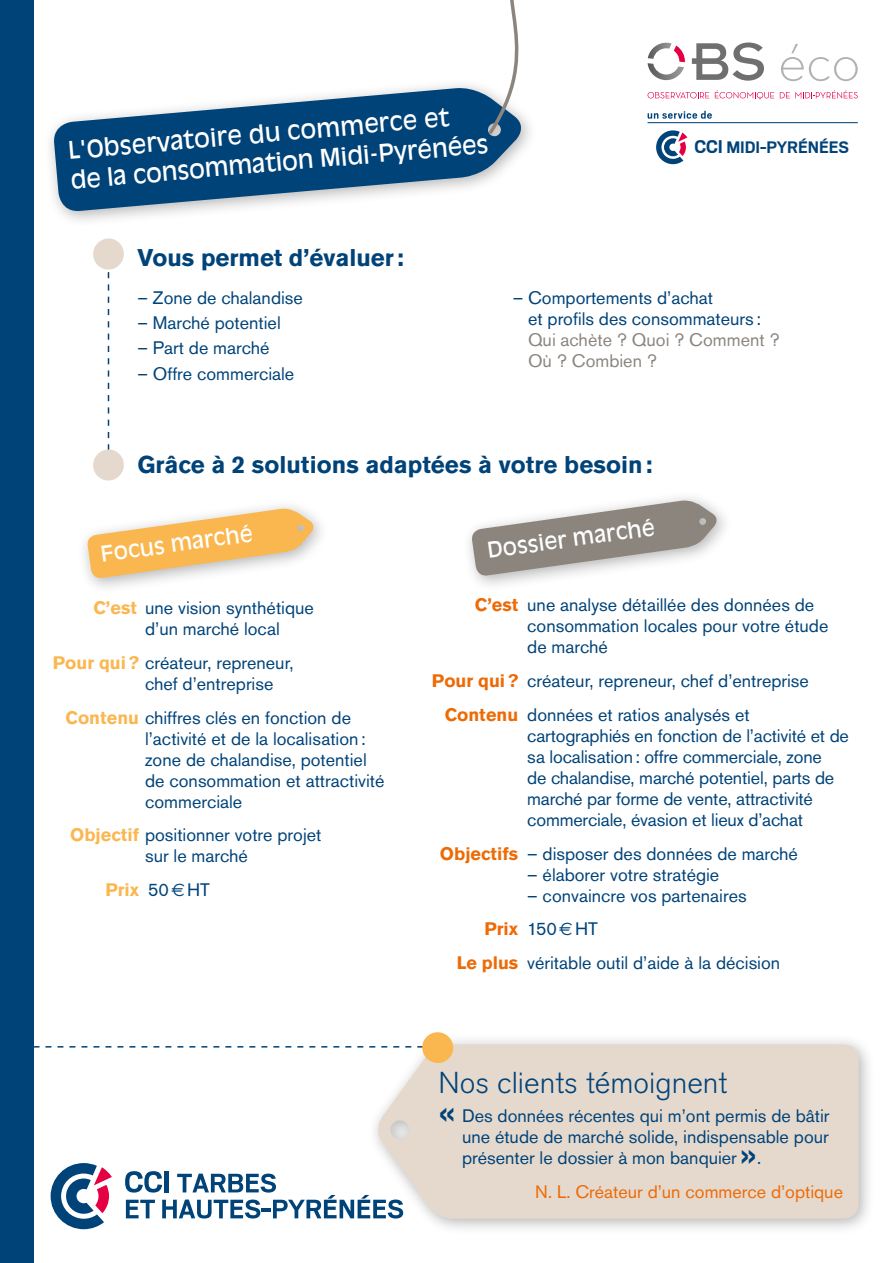
<style>
.page{position:relative;width:893px;height:1263px;background:#fff}
.page>*{position:absolute;margin:0;border:0;box-sizing:border-box;transform-origin:0 0}
.t1{font:45px "Akzidenz Grotesk BQ";color:#004379}
.t2{font:300 30px "Akzidenz Grotesk BQ";color:#004379}
.t3{font:700 24px "Akzidenz Grotesk BQ";color:#004379}
.t4{font:24px/30px "Antique Olive";color:#fff}
.t5{font:21.6px "Antique Olive";color:#fff}
.t6{font:700 18.6px "Scout";letter-spacing:-.005em;color:#004379}
.t7{font:18px/21px "Akzidenz Grotesk BQ";color:#004379}
.t8{font:18px/21px "Akzidenz Grotesk BQ";color:#8b857e}
.t9{font:18px "Akzidenz Grotesk BQ";color:#ed6b06}
.t10{font:700 18px "Akzidenz Grotesk BQ";color:#fab750}
.s1{font-size:20.55px}
.s2{font-weight:700;color:#fab750}
.s3{font-weight:400;color:#004379}
.s4{font-family:"Euro Sans";font-weight:400;color:#004379}
.s5{font-weight:700;color:#ed6b06}
.s6{font-family:"Euro Sans"}
</style>
<div class="page">
<div style="left:77px;top:498px;width:253px;height:96px;background:#000;opacity:.3"></div>
<svg style="left:86px;top:508px;width:231px;height:71px"></svg>
<div style="left:0;top:0;width:34px;height:1263px;background:#004379"></div>
<svg style="left:93px;top:238px;width:31px;height:243px"></svg>
<svg style="left:471px;top:499px;width:249px;height:78px"></svg>
<svg style="left:52px;top:87px;width:476px;height:126px;fill:#004379"></svg>
<svg style="left:692px;top:43px;width:72px;height:38px"></svg>
<svg style="left:781px;top:44px;width:77px;height:37px"></svg>
<svg style="left:648px;top:92px;width:61px;height:6px"></svg>
<svg style="left:715px;top:90px;width:59px;height:9px"></svg>
<svg style="left:780px;top:90px;width:78px;height:8px"></svg>
<svg style="left:648px;top:43px;width:37px;height:37px"></svg>
<svg style="left:656px;top:130px;width:31px;height:34px"></svg>
<svg style="left:648px;top:111px;width:64px;height:8px"></svg>
<hr style="left:648px;top:122px;width:210px;height:1px;background:#004379">
<svg style="left:478px;top:0;width:52px;height:137px"></svg>
<div style="left:367px;top:1033px;width:509px;height:203px;background:#000;opacity:.3"></div>
<div style="left:373px;top:1044px;width:486px;height:175px;background:#e5d9cd"></div>
<svg style="left:367px;top:1065px;width:79px;height:126px"></svg>
<svg style="left:34px;top:1032px;width:421px;height:33px"></svg>
<svg style="left:125px;top:1171px;width:278px;height:47px"></svg>
<svg style="left:51px;top:1163px;width:61px;height:66px"></svg>
<h3 class="t4" style="left:67px;top:136px;width:421px;rotate:-5deg">L'Observatoire du commerce et<br>de la consommation Midi-Pyrénées</h3>
<h3 class="t3" style="left:137px;top:243px;width:268px">Vous permet d’évaluer:</h3>
<p class="t7" style="left:137px;top:287px;width:167px">– Zone de chalandise</p>
<p class="t7" style="left:137px;top:312px;width:145px">– Marché potentiel</p>
<p class="t7" style="left:137px;top:338px;width:134px">– Part de marché</p>
<p class="t7" style="left:137px;top:363px;width:158px">– Offre commerciale</p>
<p class="t6" style="left:694px;top:138px;width:156px"><span class="s1">CCI</span> MIDI-PYRÉNÉES</p>
<p class="t7" style="left:528px;top:287px;width:234px;text-indent:-15px">– Comportements d’achat<br>et profils des consommateurs :</p>
<p class="t8" style="left:528px;top:329px;width:253px">Qui achète ? Quoi ? Comment ?<br>Où ? Combien ?</p>
<h3 class="t3" style="left:137px;top:451px;width:517px">Grâce à 2 solutions adaptées à votre besoin:</h3>
<p class="t5" style="left:99px;top:542px;width:155px;rotate:-8deg">Focus marché</p>
<p class="t7" style="left:145px;top:597px;width:170px;text-indent:-52px"><span class="s2">C’est</span> une vision synthétique d’un marché local</p>
<p class="t7" style="left:145px;top:652px;width:150px;text-indent:-92px"><span class="s2">Pour qui?</span> créateur, repreneur, chef d’entreprise</p>
<p class="t7" style="left:145px;top:707px;width:241px;text-indent:-79px"><span class="s2">Contenu</span> chiffres clés en fonction de l’activité et de la localisation: zone de chalandise, potentiel de consommation et attractivité commerciale</p>
<p class="t7" style="left:70px;top:825px;width:253px;text-align:center"><span class="s2">Objectif</span> positionner votre projet sur le marché</p>
<p class="t10" style="left:105px;top:879px;width:106px">Prix <span class="s3">50</span><span class="s4">€</span> <span class="s3">HT</span></p>
<p class="t5" style="left:486px;top:538px;width:170px;rotate:-8deg">Dossier marché</p>
<p class="t7" style="left:527px;top:594px;width:303px;text-indent:-52px"><span class="s5">C’est</span> une analyse détaillée des données de consommation locales pour votre étude de marché</p>
<p class="t7" style="left:445px;top:664px;width:366px;line-height:33.8px;text-indent:-13px"><span class="s5">Pour qui?</span> créateur, repreneur, chef d’entreprise<br><span class="s5">Contenu</span> données et ratios analysés et</p>
<p class="t7" style="left:527px;top:725px;width:323px">cartographiés en fonction de l’activité et de sa localisation: offre commerciale, zone<br>de chalandise, marché potentiel, parts de marché par forme de vente, attractivité commerciale, évasion et lieux d’achat</p>
<p class="t7" style="left:440px;top:843px;width:360px"><span class="s5">Objectifs</span> – disposer des données de marché</p>
<p class="t7" style="left:527px;top:864px;width:194px">– élaborer votre stratégie</p>
<p class="t7" style="left:527px;top:885px;width:221px">– convaincre vos partenaires</p>
<p class="t7" style="left:484px;top:919px;width:115px"><span class="s5">Prix</span> 150<span class="s6">€</span> HT</p>
<p class="t7" style="left:457px;top:952px;width:325px"><span class="s5">Le plus</span> véritable outil d’aide à la décision</p>
<h2 class="t2" style="left:439px;top:1065px;width:290px">Nos clients témoignent</h2>
<h1 class="t1" style="left:439px;top:1086px;width:19px">«</h1>
<p class="t7" style="left:462px;top:1105px;width:369px;text-align:justify">Des données récentes qui m’ont permis de bâtir une étude de marché solide, indispensable pour présenter le dossier à mon banquier</p>
<h1 class="t1" style="left:739px;top:1128px;width:19px">»</h1>
<p class="t7" style="left:757px;top:1147px;width:6px">.</p>
<p class="t9" style="left:535px;top:1181px;width:309px">N. L. Créateur d’un commerce d’optique</p>
</div>
